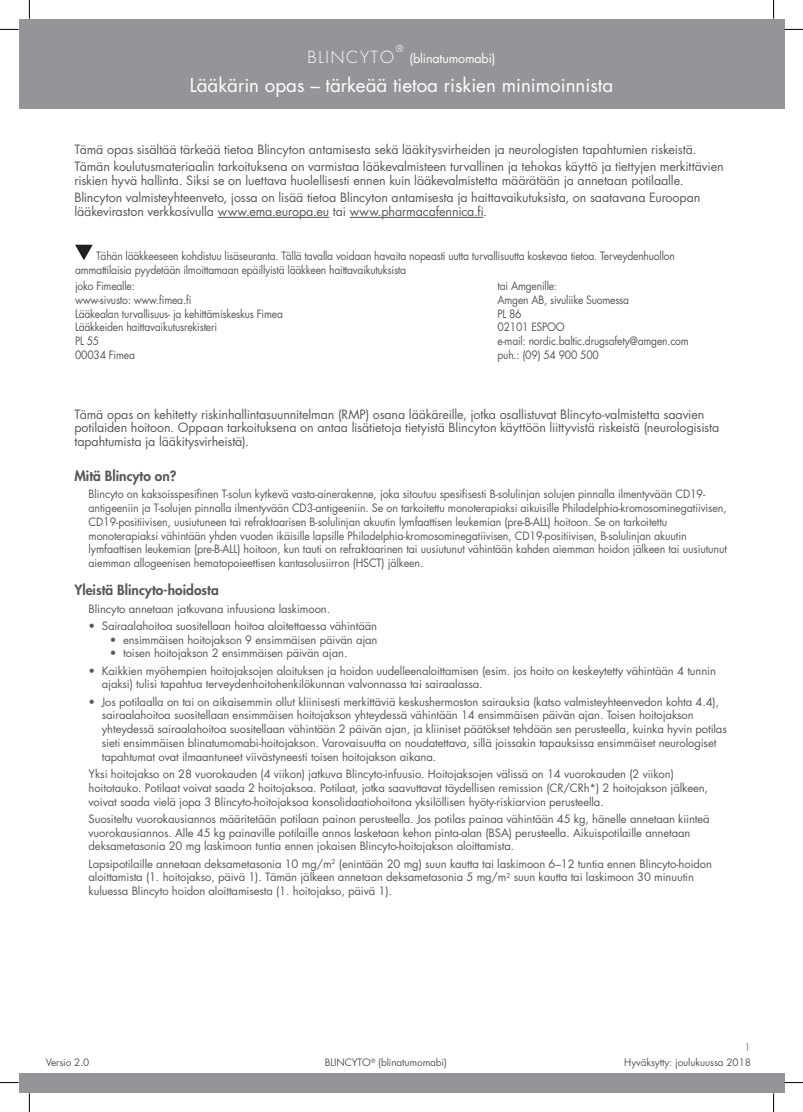
<style>
.page{position:relative;width:803px;height:1112px;background:#fff}
.page>*{position:absolute;margin:0;border:0;box-sizing:border-box;transform-origin:0 0}
.t1{font:18.75px "Futura Std";color:#fff}
.t2{font:300 16.25px "Futura Std";letter-spacing:.11em;color:#fff}
.t3{font:800 13.75px "Futura Std";color:#57585a}
.t4{font:12.5px/17.2px "Futura Std";letter-spacing:-.01em;color:#57585a}
.t5{font:12.5px "Futura Std";letter-spacing:-.01em;color:#fff}
.t6{font:11.25px/13.8px "Futura Std";letter-spacing:-.01em;color:#57585a}
.t7{font:11.25px/13.8px "Futura Std";letter-spacing:-.01em;color:#57585a;scale:.95 1}
.t8{font:11.25px/13.8px "Futura Std";letter-spacing:-.01em;color:#57585a;scale:.92 1}
.t9{font:10px "Futura Std";letter-spacing:-.01em;color:#57585a}
.t10{font:10px "Futura Std";color:#808285}
.t11{font:300 9.5px "Futura Std";color:#fff}
</style>
<div class="page">
<div style="left:19px;top:1073px;width:765px;height:19px;background:#939598"></div>
<div style="left:19px;top:19px;width:765px;height:89px;background:#939598"></div>
<hr style="left:218px;top:217px;width:111px;height:1px;background:#57585a">
<hr style="left:350px;top:217px;width:133px;height:1px;background:#57585a">
<svg style="left:75px;top:245px;width:18px;height:15px"></svg>
<svg style="left:0;top:29px;width:19px;height:1px"></svg>
<svg style="left:784px;top:29px;width:19px;height:1px"></svg>
<svg style="left:0;top:1082px;width:19px;height:1px"></svg>
<svg style="left:784px;top:1081px;width:19px;height:2px"></svg>
<svg style="left:29px;top:0;width:1px;height:19px"></svg>
<svg style="left:29px;top:1092px;width:1px;height:19px"></svg>
<svg style="left:773px;top:0;width:1px;height:19px"></svg>
<svg style="left:773px;top:1092px;width:1px;height:19px"></svg>
<p class="t11" style="left:396px;top:43px;width:9px">®</p>
<h2 class="t2" style="left:307px;top:47px;width:88px">BLINCYTO</h2>
<p class="t5" style="left:410px;top:50px;width:87px">(blinatumomabi)</p>
<h1 class="t1" style="left:190px;top:73px;width:425px">Lääkärin opas – tärkeää tietoa riskien minimoinnista</h1>
<p class="t4" style="left:74px;top:141px;width:651px">Tämä opas sisältää tärkeää tietoa Blincyton antamisesta sekä lääkitysvirheiden ja neurologisten tapahtumien riskeistä.<br>Tämän koulutusmateriaalin tarkoituksena on varmistaa lääkevalmisteen turvallinen ja tehokas käyttö ja tiettyjen merkittävien</p>
<p class="t4" style="left:74px;top:172px;width:627px">riskien hyvä hallinta. Siksi se on luettava huolellisesti ennen kuin lääkevalmistetta määrätään ja annetaan potilaalle.<br>Blincyton valmisteyhteenveto, jossa on lisää tietoa Blincyton antamisesta ja haittavaikutuksista, on saatavana Euroopan</p>
<p class="t4" style="left:74px;top:203px;width:414px">lääkeviraston verkkosivulla www.ema.europa.eu tai www.pharmacafennica.fi.</p>
<p class="t8" style="left:75px;top:249px;width:653px;text-indent:21px">Tähän lääkkeeseen kohdistuu lisäseuranta. Tällä tavalla voidaan havaita nopeasti uutta turvallisuutta koskevaa tietoa. Terveydenhuollon ammattilaisia pyydetään ilmoittamaan epäillyistä lääkkeen haittavaikutuksista</p>
<p class="t8" style="left:75px;top:279px;width:228px">joko Fimealle:<br>www-sivusto: www.fimea.fi<br>Lääkealan turvallisuus- ja kehittämiskeskus Fimea<br>Lääkkeiden haittavaikutusrekisteri<br>PL 55<br>00034 Fimea</p>
<p class="t8" style="left:497px;top:279px;width:209px">tai Amgenille:<br>Amgen AB, sivuliike Suomessa<br>PL 86<br>02101 ESPOO<br>e-mail: nordic.baltic.drugsafety@amgen.com puh.: (09) 54 900 500</p>
<p class="t4" style="left:74px;top:407px;width:646px;line-height:13.8px">Tämä opas on kehitetty riskinhallintasuunnitelman (RMP) osana lääkäreille, jotka osallistuvat Blincyto-valmistetta saavien potilaiden hoitoon. Oppaan tarkoituksena on antaa lisätietoja tietyistä Blincyton käyttöön liittyvistä riskeistä (neurologisista tapahtumista ja lääkitysvirheistä).</p>
<p class="t3" style="left:74px;top:467px;width:104px">Mitä Blincyto on?</p>
<p class="t7" style="left:89px;top:487px;width:673px">Blincyto on kaksoisspesifinen T-solun kytkevä vasta-ainerakenne, joka sitoutuu spesifisesti B-solulinjan solujen pinnalla ilmentyvään CD19- antigeeniin ja T-solujen pinnalla ilmentyvään CD3-antigeeniin. Se on tarkoitettu monoterapiaksi aikuisille Philadelphia-kromosominegatiivisen, CD19-positiivisen, uusiutuneen tai refraktaarisen B-solulinjan akuutin lymfaattisen leukemian (pre-B-ALL) hoitoon. Se on tarkoitettu monoterapiaksi vähintään yhden vuoden ikäisille lapsille Philadelphia-kromosominegatiivisen, CD19-positiivisen, B-solulinjan akuutin lymfaattisen leukemian (pre-B-ALL) hoitoon, kun tauti on refraktaarinen tai uusiutunut vähintään kahden aiemman hoidon jälkeen tai uusiutunut aiemman allogeenisen hematopoieettisen kantasolusiirron (HSCT) jälkeen.</p>
<p class="t3" style="left:74px;top:581px;width:146px">Yleistä Blincyto-hoidosta</p>
<p class="t6" style="left:89px;top:601px;width:243px">Blincyto annetaan jatkuvana infuusiona laskimoon.</p>
<p class="t6" style="left:89px;top:618px;width:290px">• Sairaalahoitoa suositellaan hoitoa aloitettaessa vähintään</p>
<p class="t6" style="left:110px;top:632px;width:269px">• ensimmäisen hoitojakson 9 ensimmäisen päivän ajan</p>
<p class="t6" style="left:110px;top:646px;width:239px">• toisen hoitojakson 2 ensimmäisen päivän ajan.</p>
<p class="t6" style="left:102px;top:663px;width:616px;text-indent:-13px">• Kaikkien myöhempien hoitojaksojen aloituksen ja hoidon uudelleenaloittamisen (esim. jos hoito on keskeytetty vähintään 4 tunnin ajaksi) tulisi tapahtua terveydenhoitohenkilökunnan valvonnassa tai sairaalassa.</p>
<p class="t6" style="left:102px;top:694px;width:626px;text-indent:-13px">• Jos potilaalla on tai on aikaisemmin ollut kliinisesti merkittäviä keskushermoston sairauksia (katso valmisteyhteenvedon kohta 4.4), sairaalahoitoa suositellaan ensimmäisen hoitojakson yhteydessä vähintään 14 ensimmäisen päivän ajan. Toisen hoitojakson yhteydessä sairaalahoitoa suositellaan vähintään 2 päivän ajan, ja kliiniset päätökset tehdään sen perusteella, kuinka hyvin potilas sieti ensimmäisen blinatumomabi-hoitojakson. Varovaisuutta on noudatettava, sillä joissakin tapauksissa ensimmäiset neurologiset tapahtumat ovat ilmaantuneet viivästyneesti toisen hoitojakson aikana.</p>
<p class="t6" style="left:89px;top:767px;width:621px">Yksi hoitojakso on 28 vuorokauden (4 viikon) jatkuva Blincyto-infuusio. Hoitojaksojen välissä on 14 vuorokauden (2 viikon) hoitotauko. Potilaat voivat saada 2 hoitojaksoa. Potilaat, jotka saavuttavat täydellisen remission (CR/CRh*) 2 hoitojakson jälkeen, voivat saada vielä jopa 3 Blincyto-hoitojaksoa konsolidaatiohoitona yksilöllisen hyöty-riskiarvion perusteella.</p>
<p class="t6" style="left:89px;top:811px;width:623px">Suositeltu vuorokausiannos määritetään potilaan painon perusteella. Jos potilas painaa vähintään 45 kg, hänelle annetaan kiinteä vuorokausiannos. Alle 45 kg painaville potilaille annos lasketaan kehon pinta-alan (BSA) perusteella. Aikuispotilaille annetaan deksametasonia 20 mg laskimoon tuntia ennen jokaisen Blincyto-hoitojakson aloittamista.</p>
<p class="t6" style="left:89px;top:856px;width:625px">Lapsipotilaille annetaan deksametasonia 10 mg/m<sup>2</sup> (enintään 20 mg) suun kautta tai laskimoon 6–12 tuntia ennen Blincyto-hoidon aloittamista (1. hoitojakso, päivä 1). Tämän jälkeen annetaan deksametasonia 5 mg/m<sup>2</sup> suun kautta tai laskimoon 30 minuutin kuluessa Blincyto hoidon aloittamisesta (1. hoitojakso, päivä 1).</p>
<p class="t10" style="left:744px;top:1040px;width:8px">1</p>
<p class="t9" style="left:46px;top:1055px;width:45px">Versio 2.0</p>
<p class="t9" style="left:325px;top:1055px;width:124px">BLINCYTO<sup>®</sup> (blinatumomabi)</p>
<p class="t9" style="left:624px;top:1055px;width:128px">Hyväksytty: joulukuussa 2018</p>
</div>
